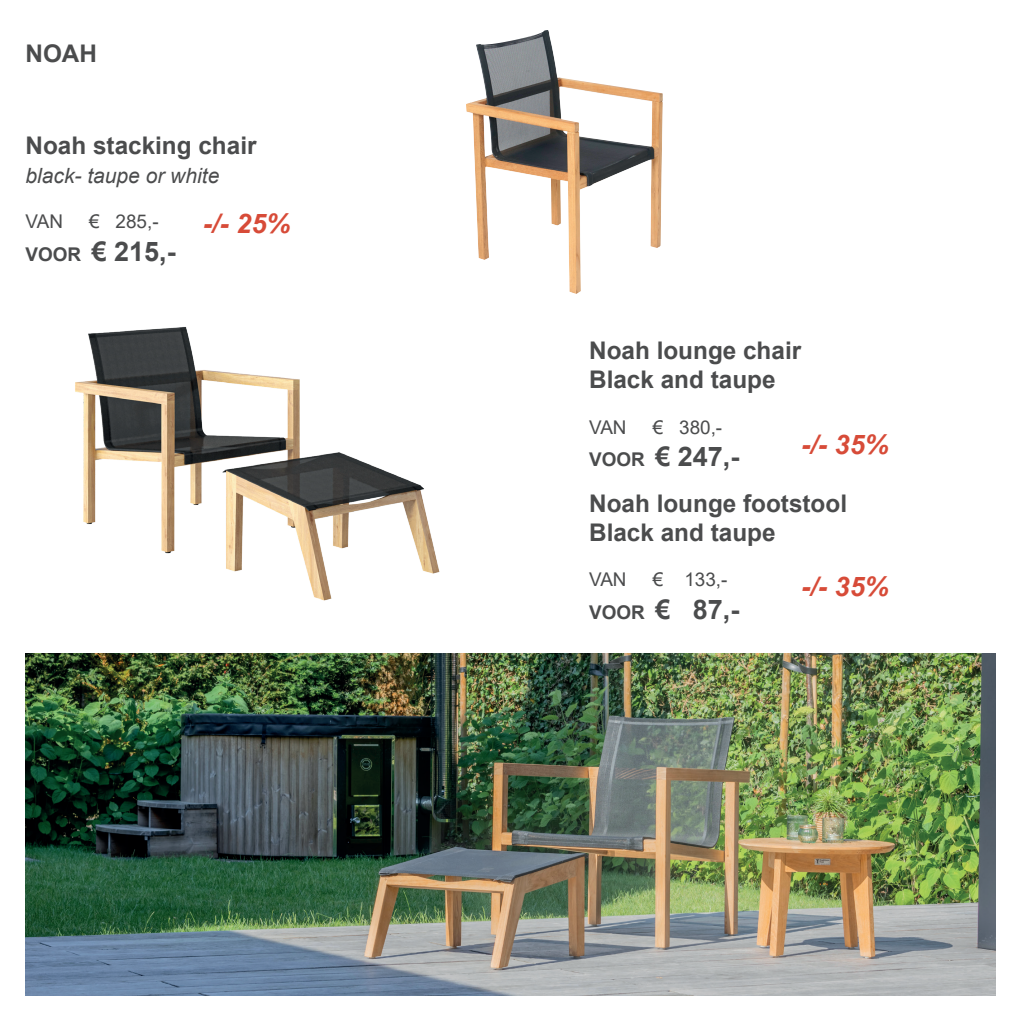
<style>
.page{position:relative;width:1021px;height:1021px;background:#fff}
.page>*{position:absolute;margin:0;border:0;box-sizing:border-box;transform-origin:0 0}
.t1{font:700 27px "Arial";color:#4b4c4d}
.t2{font:italic 700 27px "Arial";color:#d74b38}
.t3{font:700 24.3px/29.1px "Arial";color:#4b4c4d}
.t4{font:italic 21px "Arial";color:#4b4c4d}
.t5{font:18.9px "Arial";color:#4b4c4d}
.s1{font-size:18.9px}
</style>
<div class="page">
<img style="left:26px;top:653px;width:969px;height:342px">
<img style="left:75px;top:327px;width:365px;height:274px">
<img style="left:466px;top:30px;width:197px;height:264px">
<p class="t3" style="left:26px;top:40px;width:73px">NOAH</p>
<p class="t3" style="left:26px;top:131px;width:232px">Noah stacking chair</p>
<p class="t4" style="left:26px;top:162px;width:195px">black- taupe or white</p>
<p class="t5" style="left:26px;top:209px;width:39px">VAN</p>
<p class="t5" style="left:89px;top:209px;width:71px">€ 285,-</p>
<p class="t1" style="left:26px;top:232px;width:152px"><span class="s1">VOOR</span> € 215,-</p>
<p class="t2" style="left:203px;top:206px;width:89px">-/- 25%</p>
<p class="t3" style="left:589px;top:336px;width:213px">Noah lounge chair<br>Black and taupe</p>
<p class="t5" style="left:589px;top:414px;width:39px">VAN</p>
<p class="t5" style="left:653px;top:414px;width:71px">€ 380,-</p>
<p class="t1" style="left:589px;top:437px;width:152px"><span class="s1">VOOR</span> € 247,-</p>
<p class="t2" style="left:801px;top:426px;width:89px">-/- 35%</p>
<p class="t3" style="left:589px;top:488px;width:259px">Noah lounge footstool<br>Black and taupe</p>
<p class="t5" style="left:589px;top:566px;width:39px">VAN</p>
<p class="t5" style="left:653px;top:566px;width:76px">€ 133,-</p>
<p class="t1" style="left:589px;top:590px;width:152px"><span class="s1">VOOR</span> € 87,-</p>
<p class="t2" style="left:801px;top:568px;width:89px">-/- 35%</p>
</div>
